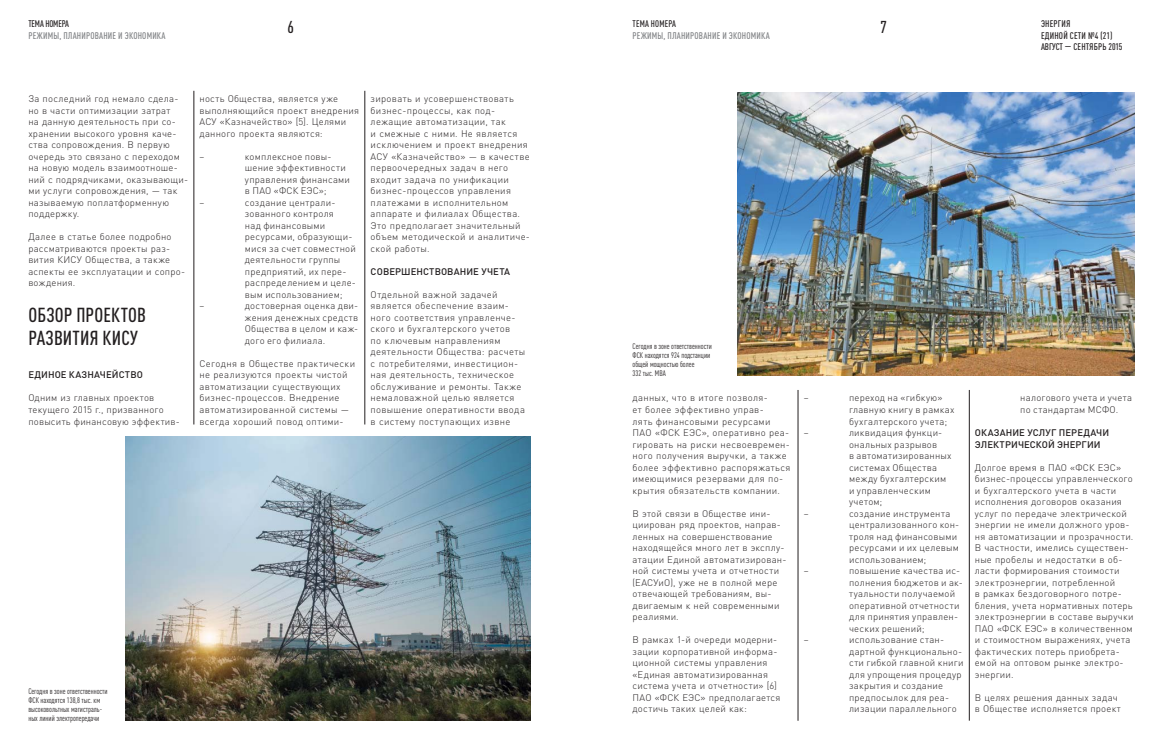
<style>
.page{position:relative;width:1163px;height:752px;background:#fff}
.page>*{position:absolute;margin:0;border:0;box-sizing:border-box;transform-origin:0 0}
.t1{font:500 condensed 20px/23px "DIN Pro";letter-spacing:.005em;color:#231f20}
.t2{font:500 condensed 17px "DIN Pro";color:#231f20}
.t3{font:300 9.5px/11.5px "DIN Pro";letter-spacing:.03em;color:#231f20}
.t4{font:500 9.5px/11.5px "DIN Pro";letter-spacing:.01em;color:#231f20}
.t5{font:500 condensed 9.5px "DIN Pro";letter-spacing:.02em;color:#808285}
.t6{font:500 condensed 9.5px/11.5px "DIN Pro";letter-spacing:.02em;color:#231f20}
.t7{font:500 condensed 9.5px "DIN Pro";letter-spacing:.02em;color:#231f20;scale:.95 1}
.t8{font:500 condensed 9.5px "DIN Pro";letter-spacing:-.01em;color:#231f20;scale:.95 1}
.t9{font:condensed 8px/9px "DIN Pro";color:#231f20}
</style>
<div class="page">
<hr style="left:797px;top:390px;width:1px;height:330px;background:#231f20">
<hr style="left:968px;top:390px;width:1px;height:330px;background:#231f20">
<hr style="left:194px;top:91px;width:1px;height:333px;background:#231f20">
<hr style="left:364px;top:91px;width:1px;height:333px;background:#231f20">
<img style="left:126px;top:436px;width:404px;height:284px">
<img style="left:737px;top:92px;width:397px;height:284px">
<p class="t8" style="left:28px;top:20px;width:44px">ТЕМА НОМЕРА</p>
<p class="t5" style="left:28px;top:32px;width:139px">РЕЖИМЫ, ПЛАНИРОВАНИЕ И ЭКОНОМИКА</p>
<h2 class="t2" style="left:287px;top:21px;width:8px">6</h2>
<h2 class="t2" style="left:880px;top:21px;width:8px">7</h2>
<p class="t6" style="left:1040px;top:19px;width:83px">ЭНЕРГИЯ<br>ЕДИНОЙ СЕТИ №4 (21)<br>АВГУСТ — СЕНТЯБРЬ 2015</p>
<p class="t7" style="left:632px;top:20px;width:47px">ТЕМА НОМЕРА</p>
<p class="t5" style="left:632px;top:32px;width:139px">РЕЖИМЫ, ПЛАНИРОВАНИЕ И ЭКОНОМИКА</p>
<p class="t3" style="left:28px;top:92px;width:161px">За последний год немало сдела&shy;но в части оптимизации затрат<br>на данную деятельность при со&shy;хранении высокого уровня каче&shy;ства сопровождения. В первую очередь это связано с переходом на новую модель взаимоотноше&shy;ний с подрядчиками, оказывающи&shy;ми услуги сопровождения, — так называемую поплатформенную поддержку.</p>
<p class="t3" style="left:28px;top:230px;width:158px">Далее в статье более подробно рассматриваются проекты раз&shy;вития КИСУ Общества, а также аспекты ее эксплуатации и сопро&shy;вождения.</p>
<h1 class="t1" style="left:28px;top:305px;width:119px">ОБЗОР ПРОЕКТОВ<br>РАЗВИТИЯ КИСУ</h1>
<p class="t4" style="left:28px;top:370px;width:116px">ЕДИНОЕ КАЗНАЧЕЙСТВО</p>
<p class="t3" style="left:28px;top:391px;width:153px">Одним из главных проектов текущего 2015 г., призванного повысить финансовую эффектив-</p>
<p class="t3" style="left:199px;top:92px;width:161px">ность Общества, является уже выполняющийся проект внедрения<br>АСУ «Казначейство» [5]. Целями данного проекта являются:</p>
<p class="t3" style="left:199px;top:150px;width:6px">–</p>
<p class="t3" style="left:245px;top:150px;width:107px">комплексное повы&shy;шение эффективности управления финансами в ПАО «ФСК ЕЭС»;</p>
<p class="t3" style="left:199px;top:196px;width:6px">–</p>
<p class="t3" style="left:245px;top:196px;width:113px">создание централи&shy;зованного контроля<br>над финансовыми ресурсами, образующи&shy;мися за счет совместной деятельности группы предприятий, их пере&shy;распределением и целе&shy;вым использованием;</p>
<p class="t3" style="left:199px;top:299px;width:6px">–</p>
<p class="t3" style="left:245px;top:299px;width:115px;text-align:justify">достоверная оценка дви&shy;жения денежных средств Общества в целом и каж&shy;дого его филиала.</p>
<p class="t3" style="left:199px;top:357px;width:157px">Сегодня в Обществе практически не реализуются проекты чистой автоматизации существующих бизнес-процессов. Внедрение автоматизированной системы — всегда хороший повод оптими-</p>
<p class="t3" style="left:370px;top:92px;width:161px">зировать и усовершенствовать бизнес-процессы, как под&shy;лежащие автоматизации, так<br>и смежные с ними. Не является исключением и проект внедрения<br>АСУ «Казначейство» — в качестве первоочередных задач в него входит задача по унификации бизнес-процессов управления платежами в исполнительном аппарате и филиалах Общества.<br>Это предполагает значительный объем методической и аналитиче&shy;ской работы.</p>
<p class="t4" style="left:370px;top:267px;width:141px">СОВЕРШЕНСТВОВАНИЕ УЧЕТА</p>
<p class="t3" style="left:370px;top:288px;width:156px">Отдельной важной задачей является обеспечение взаим&shy;ного соответствия управленче&shy;ского и бухгалтерского учетов<br>по ключевым направлениям деятельности Общества: расчеты с потребителями, инвестицион&shy;ная деятельность, техническое обслуживание и ремонты. Также немаловажной целью является повышение оперативности ввода в систему поступающих извне</p>
<p class="t9" style="left:28px;top:687px;width:81px">Сегодня в зоне ответственности<br>ФСК находятся 138,8 тыс. км высоковольтных магистраль&shy;ных линий электропередачи</p>
<p class="t9" style="left:632px;top:342px;width:81px">Сегодня в зоне ответственности<br>ФСК находятся 924 подстанции общей мощностью более<br>332 тыс. МВА</p>
<p class="t3" style="left:632px;top:391px;width:159px">данных, что в итоге позволя-<br>ет более эффективно управ-<br>лять финансовыми ресурсами<br>ПАО «ФСК ЕЭС», оперативно реа&shy;гировать на риски несвоевремен&shy;ного получения выручки, а также более эффективно распоряжаться имеющимися резервами для по&shy;крытия обязательств компании.</p>
<p class="t3" style="left:632px;top:506px;width:155px">В этой связи в Обществе ини&shy;циирован ряд проектов, направ&shy;ленных на совершенствование находящейся много лет в эксплу&shy;атации Единой автоматизирован&shy;ной системы учета и отчетности (ЕАСУиО), уже не в полной мере отвечающей требованиям, вы&shy;двигаемым к ней современными реалиями.</p>
<p class="t3" style="left:632px;top:633px;width:149px">В рамках 1-й очереди модерни&shy;зации корпоративной информа&shy;ционной системы управления «Единая автоматизированная система учета и отчетности» [6]<br>ПАО «ФСК ЕЭС» предполагается достичь таких целей как:</p>
<p class="t3" style="left:803px;top:391px;width:6px">–</p>
<p class="t3" style="left:849px;top:391px;width:107px">переход на «гибкую» главную книгу в рамках бухгалтерского учета;</p>
<p class="t3" style="left:803px;top:426px;width:6px">–</p>
<p class="t3" style="left:849px;top:426px;width:112px">ликвидация функци&shy;ональных разрывов<br>в автоматизированных системах Общества между бухгалтерским<br>и управленческим учетом;<br>создание инструмента централизованного кон&shy;троля над финансовыми ресурсами и их целевым использованием;</p>
<p class="t3" style="left:803px;top:564px;width:6px">–</p>
<p class="t3" style="left:849px;top:564px;width:115px">повышение качества ис&shy;полнения бюджетов и ак&shy;туальности получаемой оперативной отчетности для принятия управлен&shy;ческих решений;</p>
<p class="t3" style="left:803px;top:633px;width:6px">–</p>
<p class="t3" style="left:849px;top:633px;width:116px">использование стан&shy;дартной функционально&shy;сти гибкой главной книги для упрощения процедур закрытия и создание предпосылок для реа&shy;лизации параллельного</p>
<p class="t3" style="left:1020px;top:391px;width:113px">налогового учета и учета по стандартам МСФО.</p>
<p class="t4" style="left:974px;top:428px;width:136px">ОКАЗАНИЕ УСЛУГ ПЕРЕДАЧИ<br>ЭЛЕКТРИЧЕСКОЙ ЭНЕРГИИ</p>
<p class="t3" style="left:974px;top:460px;width:160px">Долгое время в ПАО «ФСК ЕЭС» бизнес-процессы управленческого и бухгалтерского учета в части исполнения договоров оказания услуг по передаче электрической энергии не имели должного уров&shy;ня автоматизации и прозрачности.<br>В частности, имелись существен&shy;ные пробелы и недостатки в об&shy;ласти формирования стоимости электроэнергии, потребленной<br>в рамках бездоговорного потре&shy;бления, учета нормативных потерь электроэнергии в составе выручки<br>ПАО «ФСК ЕЭС» в количественном и стоимостном выражениях, учета фактических потерь приобрета&shy;емой на оптовом рынке электро&shy;энергии.</p>
<p class="t3" style="left:974px;top:690px;width:147px">В целях решения данных задач в Обществе исполняется проект</p>
</div>
